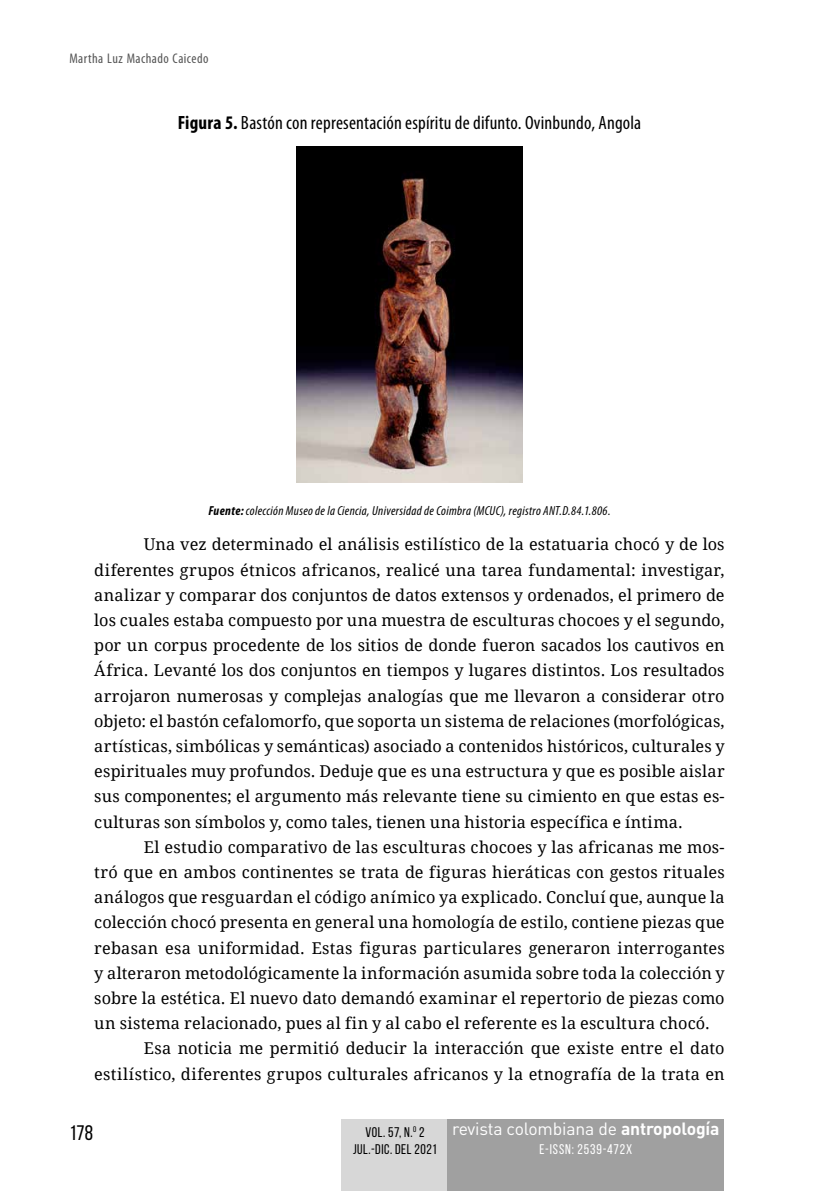
<style>
.page{position:relative;width:819px;height:1191px;background:#fff}
.page>*{position:absolute;margin:0;border:0;box-sizing:border-box;transform-origin:0 0}
.t1{font:21px "Bebas Neue";color:#000}
.t2{font:condensed 19.25px "Myriad Pro";letter-spacing:.01em;color:#000}
.t3{font:17.5px "DIN Pro";letter-spacing:-.01em;color:#fff}
.t4{font:16.28px/25.2px "Droid Serif";letter-spacing:.01em;color:#000;text-align:justify}
.t5{font:14px "Bebas Neue";letter-spacing:.04em;color:#000}
.t6{font:condensed 14px "Myriad Pro";letter-spacing:.03em;color:#555}
.t7{font:14px "Bebas Neue";letter-spacing:.065em;color:#fff}
.t8{font:italic condensed 13.12px "Myriad Pro";letter-spacing:.025em;color:#000}
.s1{font-weight:700}
</style>
<div class="page">
<div style="left:341px;top:1119px;width:107px;height:72px;background:#d7d7d7"></div>
<div style="left:447px;top:1119px;width:277px;height:72px;background:#a0a0a0"></div>
<img style="left:296px;top:146px;width:227px;height:337px">
<p class="t6" style="left:69px;top:50px;width:140px">Martha Luz Machado Caicedo</p>
<p class="t2" style="left:178px;top:111px;width:465px"><span class="s1">Figura 5.</span> Bastón con representación espíritu de difunto. Ovinbundo, Angola</p>
<p class="t8" style="left:208px;top:503px;width:403px"><span class="s1">Fuente:</span> colección Museo de la Ciencia, Universidad de Coimbra (MCUC), registro ANT.D.84.1.806.</p>
<p class="t4" style="left:94px;top:532px;width:631px;text-indent:50px">Una vez determinado el análisis estilístico de la estatuaria chocó y de los diferentes grupos étnicos africanos, realicé una tarea fundamental: investigar, analizar y comparar dos conjuntos de datos extensos y ordenados, el primero de los cuales estaba compuesto por una muestra de esculturas chocoes y el segundo, por un corpus procedente de los sitios de donde fueron sacados los cautivos en África. Levanté los dos conjuntos en tiempos y lugares distintos. Los resultados arrojaron numerosas y complejas analogías que me llevaron a considerar otro objeto: el bastón cefalomorfo, que soporta un sistema de relaciones (morfológicas, artísticas, simbólicas y semánticas) asociado a contenidos históricos, culturales y espirituales muy profundos. Deduje que es una estructura y que es posible aislar sus componentes; el argumento más relevante tiene su cimiento en que estas es&shy;culturas son símbolos y, como tales, tienen una historia específica e íntima.</p>
<p class="t4" style="left:144px;top:834px;width:582px">El estudio comparativo de las esculturas chocoes y las africanas me mos-</p>
<p class="t4" style="left:94px;top:859px;width:632px">tró que en ambos continentes se trata de figuras hieráticas con gestos rituales</p>
<p class="t4" style="left:94px;top:885px;width:631px">análogos que resguardan el código anímico ya explicado. Concluí que, aunque la</p>
<p class="t4" style="left:94px;top:910px;width:631px">colección chocó presenta en general una homología de estilo, contiene piezas que</p>
<p class="t4" style="left:94px;top:935px;width:632px">rebasan esa uniformidad. Estas figuras particulares generaron interrogantes</p>
<p class="t4" style="left:94px;top:960px;width:632px">y alteraron metodológicamente la información asumida sobre toda la colección y</p>
<p class="t4" style="left:94px;top:985px;width:631px">sobre la estética. El nuevo dato demandó examinar el repertorio de piezas como</p>
<p class="t4" style="left:94px;top:1011px;width:617px">un sistema relacionado, pues al fin y al cabo el referente es la escultura chocó.</p>
<p class="t4" style="left:144px;top:1036px;width:582px">Esa noticia me permitió deducir la interacción que existe entre el dato</p>
<p class="t4" style="left:94px;top:1061px;width:632px">estilístico, diferentes grupos culturales africanos y la etnografía de la trata en</p>
<p class="t1" style="left:69px;top:1120px;width:25px">178</p>
<p class="t5" style="left:365px;top:1124px;width:60px">Vol. 57, N.<sup>0</sup> 2</p>
<p class="t3" style="left:452px;top:1117px;width:269px">revista colombiana de <span class="s1">antropología</span></p>
<p class="t7" style="left:539px;top:1141px;width:94px">E-ISSN: 2539-472x</p>
<p class="t5" style="left:353px;top:1141px;width:85px">JUL.-DIC. DEl 2021</p>
</div>
